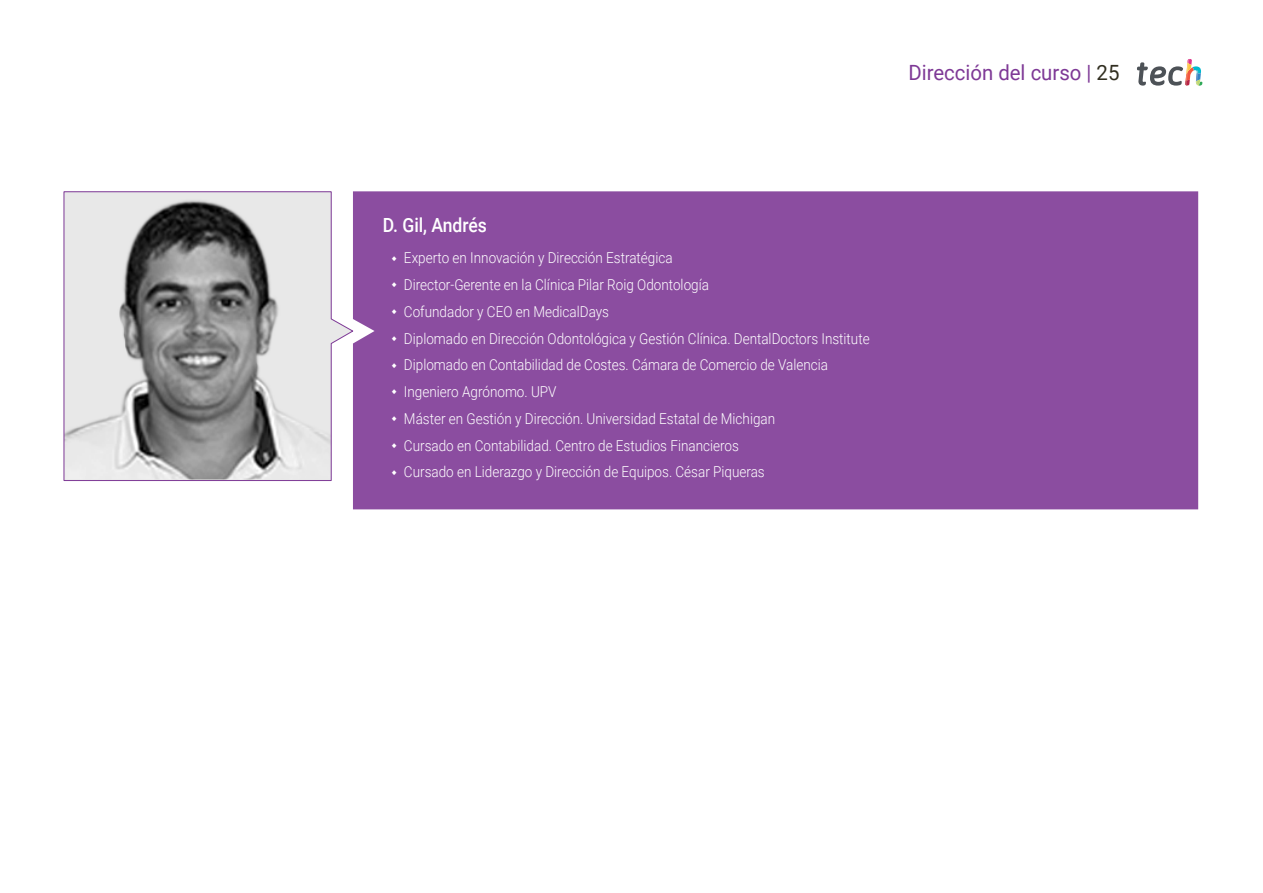
<style>
.page{position:relative;width:1263px;height:893px;background:#fff}
.page>*{position:absolute;margin:0;border:0;box-sizing:border-box;transform-origin:0 0}
.t1{font:21px "Roboto";color:#7e3996}
.t2{font:500 19.5px "Roboto";color:#fff;scale:.9 1}
.t3{font:300 15px/26.7px "Roboto";color:#fff;scale:.9 1}
.s1{color:#312e20}
</style>
<div class="page">
<svg style="left:1137px;top:59px;width:65px;height:27px"></svg>
<div style="left:353px;top:191px;width:845px;height:318px;background:#8b4da0"></div>
<svg style="left:64px;top:191px;width:289px;height:290px;background:#b5b5b6"></svg>
<svg style="left:392px;top:256px;width:5px;height:5px"></svg>
<svg style="left:392px;top:282px;width:5px;height:5px"></svg>
<svg style="left:392px;top:309px;width:5px;height:5px"></svg>
<svg style="left:392px;top:336px;width:5px;height:5px"></svg>
<svg style="left:392px;top:363px;width:5px;height:5px"></svg>
<svg style="left:392px;top:389px;width:5px;height:5px"></svg>
<svg style="left:392px;top:416px;width:5px;height:5px"></svg>
<svg style="left:392px;top:443px;width:5px;height:5px"></svg>
<svg style="left:392px;top:470px;width:5px;height:5px"></svg>
<h1 class="t1" style="left:908px;top:57px;width:213px">Dirección del curso | <span class="s1">25</span></h1>
<h2 class="t2" style="left:383px;top:211px;width:117px">D. Gil, Andrés</h2>
<p class="t3" style="left:404px;top:244px;width:519px">Experto en Innovación y Dirección Estratégica<br>Director-Gerente en la Clínica Pilar Roig Odontología<br>Cofundador y CEO en MedicalDays<br>Diplomado en Dirección Odontológica y Gestión Clínica. DentalDoctors Institute Diplomado en Contabilidad de Costes. Cámara de Comercio de Valencia Ingeniero Agrónomo. UPV<br>Máster en Gestión y Dirección. Universidad Estatal de Michigan<br>Cursado en Contabilidad. Centro de Estudios Financieros<br>Cursado en Liderazgo y Dirección de Equipos. César Piqueras</p>
</div>
